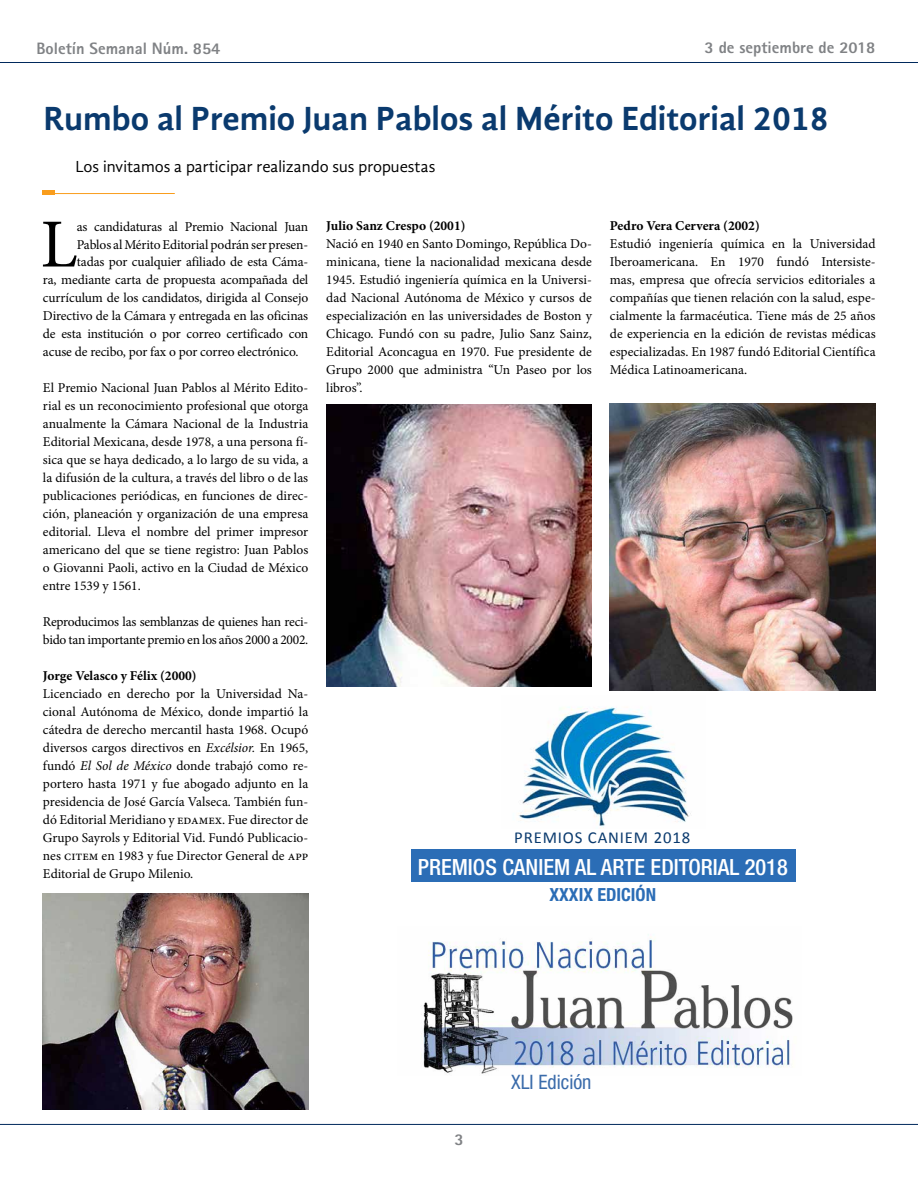
<style>
.page{position:relative;width:918px;height:1188px;background:#fff}
.page>*{position:absolute;margin:0;border:0;box-sizing:border-box;transform-origin:0 0}
.t1{font:68.85px "Minion Pro";color:#000}
.t2{font:700 34.5px "Gandhi Sans";color:#0a3a6e}
.t3{font:500 condensed 22.35px "Helvetica Neue LT Std";color:#fff}
.t4{font:condensed 19.95px "Helvetica Neue LT Std";color:#3a6baa}
.t5{font:700 condensed 18.15px "Helvetica Neue LT Std";color:#2b6db6}
.t6{font:16.8px "Calibri";letter-spacing:.05em;color:#0a3a6e}
.t7{font:16.5px "Gandhi Sans";color:#000}
.t8{font:800 16.5px "Rotis Sans Serif";color:#808285}
.t9{font:13.5px/18px "Minion Pro";letter-spacing:-.01em;color:#000;text-align:justify}
.t10{font:700 13.5px "Minion Pro";color:#000}
.s1{font-style:italic}
</style>
<div class="page">
<hr style="left:0;top:62px;width:918px;height:1px;background:#00295c">
<hr style="left:0;top:1124px;width:918px;height:1px;background:#00295c">
<hr style="left:43px;top:193px;width:132px;height:1px;background:#f99d1c">
<hr style="left:43px;top:190px;width:12px;height:4px;background:#f99d1c">
<div style="left:412px;top:849px;width:384px;height:32px;background:#2b6db6"></div>
<img style="left:518px;top:707px;width:173px;height:120px">
<img style="left:421px;top:934px;width:372px;height:140px">
<img style="left:43px;top:894px;width:265px;height:216px">
<img style="left:326px;top:404px;width:266px;height:283px">
<img style="left:609px;top:403px;width:266px;height:287px">
<p class="t8" style="left:36px;top:38px;width:185px">Boletín Semanal Núm. 854</p>
<p class="t8" style="left:705px;top:37px;width:172px">3 de septiembre de 2018</p>
<h2 class="t2" style="left:43px;top:99px;width:787px">Rumbo al Premio Juan Pablos al Mérito Editorial 2018</h2>
<p class="t7" style="left:75px;top:157px;width:361px">Los invitamos a participar realizando sus propuestas</p>
<h1 class="t1" style="left:40px;top:198px;width:39px">L</h1>
<p class="t9" style="left:77px;top:217px;width:233px">as candidaturas al Premio Nacional Juan</p>
<p class="t9" style="left:77px;top:235px;width:233px">Pablos al Mérito Editorial podrán ser presen-</p>
<p class="t9" style="left:77px;top:253px;width:233px">tadas por cualquier afiliado de esta Cáma-</p>
<p class="t9" style="left:43px;top:271px;width:267px">ra, mediante carta de propuesta acompañada del</p>
<p class="t9" style="left:43px;top:289px;width:267px">currículum de los candidatos, dirigida al Consejo</p>
<p class="t9" style="left:43px;top:307px;width:267px">Directivo de la Cámara y entregada en las oficinas</p>
<p class="t9" style="left:43px;top:325px;width:267px">de esta institución o por correo certificado con</p>
<p class="t9" style="left:43px;top:343px;width:257px">acuse de recibo, por fax o por correo electrónico.</p>
<p class="t9" style="left:43px;top:379px;width:267px">El Premio Nacional Juan Pablos al Mérito Edito&shy;rial es un reconocimiento profesional que otorga anualmente la Cámara Nacional de la Industria Editorial Mexicana, desde 1978, a una persona fí&shy;sica que se haya dedicado, a lo largo de su vida, a la difusión de la cultura, a través del libro o de las publicaciones periódicas, en funciones de direc&shy;ción, planeación y organización de una empresa editorial. Lleva el nombre del primer impresor americano del que se tiene registro: Juan Pablos o Giovanni Paoli, activo en la Ciudad de México entre 1539 y 1561.</p>
<p class="t9" style="left:43px;top:613px;width:267px">Reproducimos las semblanzas de quienes han reci&shy;bido tan importante premio en los años 2000 a 2002.</p>
<p class="t10" style="left:43px;top:667px;width:155px">Jorge Velasco y Félix (2000)</p>
<p class="t9" style="left:43px;top:685px;width:267px">Licenciado en derecho por la Universidad Na&shy;cional Autónoma de México, donde impartió la cátedra de derecho mercantil hasta 1968. Ocupó diversos cargos directivos en <span class="s1">Excélsior.</span> En 1965, fundó <span class="s1">El Sol de México</span> donde trabajó como re&shy;portero hasta 1971 y fue abogado adjunto en la presidencia de José García Valseca. También fun&shy;dó Editorial Meridiano y edamex. Fue director de Grupo Sayrols y Editorial Vid. Fundó Publicacio&shy;nes citem en 1983 y fue Director General de app Editorial de Grupo Milenio.</p>
<p class="t10" style="left:326px;top:216px;width:141px">Julio Sanz Crespo (2001)</p>
<p class="t9" style="left:326px;top:235px;width:267px">Nació en 1940 en Santo Domingo, República Do&shy;minicana, tiene la nacionalidad mexicana desde 1945. Estudió ingeniería química en la Universi&shy;dad Nacional Autónoma de México y cursos de especialización en las universidades de Boston y Chicago. Fundó con su padre, Julio Sanz Sainz, Editorial Aconcagua en 1970. Fue presidente de Grupo 2000 que administra “Un Paseo por los libros”.</p>
<p class="t10" style="left:610px;top:217px;width:151px">Pedro Vera Cervera (2002)</p>
<p class="t9" style="left:610px;top:235px;width:267px">Estudió ingeniería química en la Universidad Iberoamericana. En 1970 fundó Intersiste&shy;mas, empresa que ofrecía servicios editoriales a compañías que tienen relación con la salud, espe&shy;cialmente la farmacéutica. Tiene más de 25 años de experiencia en la edición de revistas médicas especializadas. En 1987 fundó Editorial Científica Médica Latinoamericana.</p>
<p class="t6" style="left:514px;top:826px;width:177px">PREMIOS CANIEM 2018</p>
<h3 class="t3" style="left:418px;top:854px;width:371px">PREMIOS CANIEM AL ARTE EDITORIAL 2018</h3>
<h3 class="t5" style="left:550px;top:884px;width:108px">XXXIX EDICIÓN</h3>
<p class="t8" style="left:455px;top:1129px;width:11px">3</p>
<h3 class="t4" style="left:511px;top:1070px;width:82px">XLI Edición</h3>
</div>
